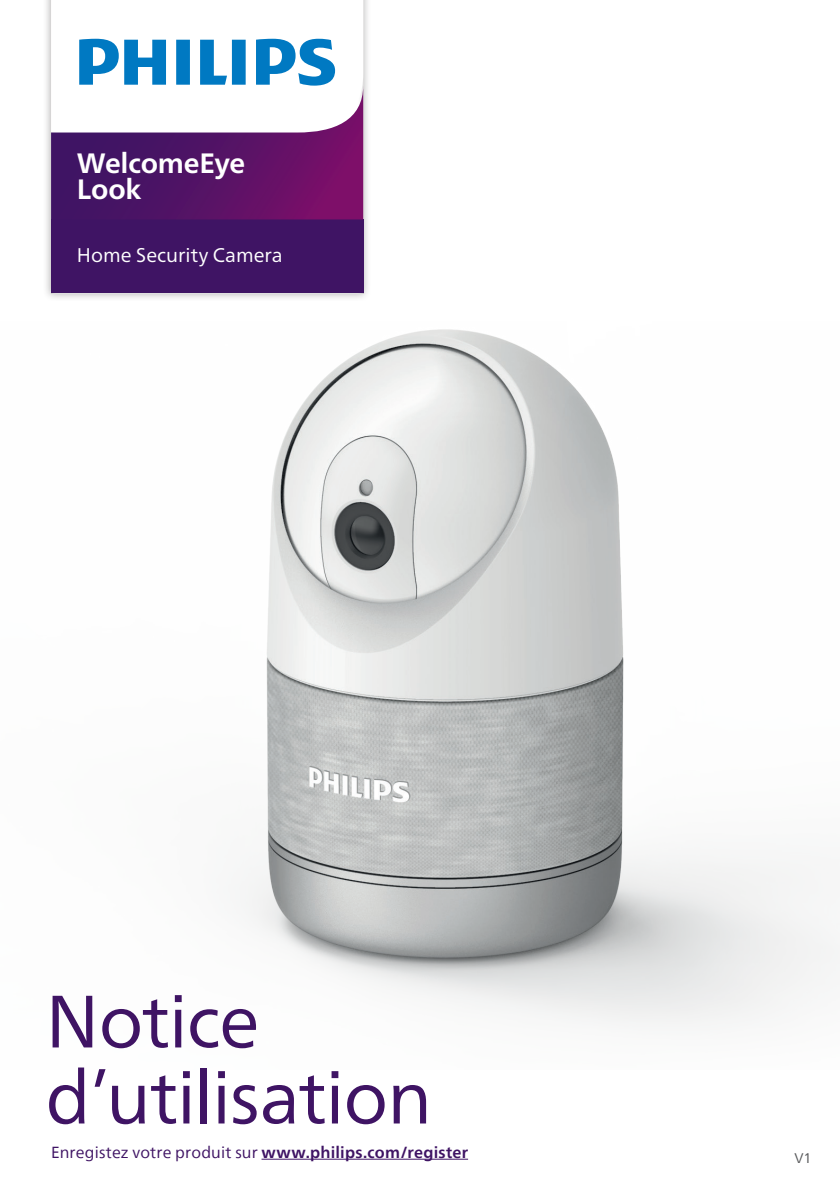
<style>
.page{position:relative;width:840px;height:1191px;background:#fff}
.page>*{position:absolute;margin:0;border:0;box-sizing:border-box;transform-origin:0 0}
.t1{font:74px/76px "Frutiger Neue LT";letter-spacing:-.015em;color:#3f1464}
.t2{font:700 28px/26px "Frutiger Neue LT";letter-spacing:-.01em;color:#fff}
.t3{font:19.8px "Frutiger Neue LT";color:#fff}
.t4{font:16px "Neue Frutiger World";letter-spacing:.01em;color:#3f1464}
.t5{font:14px "Frutiger Neue LT";color:#57585a}
.s1{font-weight:700}
</style>
<div class="page">
<img style="left:244px;top:329px;width:595px;height:697px">
<div style="left:43px;top:0;width:328px;height:301px;background:#231f20;opacity:.35"></div>
<svg style="left:51px;top:0;width:312px;height:85px"></svg>
<div style="left:51px;top:219px;width:312px;height:74px;background:#3f1464"></div>
<svg style="left:79px;top:39px;width:256px;height:46px"></svg>
<svg style="left:51px;top:85px;width:312px;height:134px"></svg>
<hr style="left:261px;top:1158px;width:207px;height:1px;background:#3f1464">
<h2 class="t2" style="left:77px;top:150px;width:170px">WelcomeEye<br>Look</h2>
<p class="t3" style="left:77px;top:242px;width:207px">Home Security Camera</p>
<h1 class="t1" style="left:45px;top:983px;width:388px">Notice d’utilisation</h1>
<p class="t4" style="left:51px;top:1139px;width:418px">Enregistez votre produit sur <span class="s1">www.philips.com/register</span></p>
<p class="t5" style="left:794px;top:1149px;width:19px">V1</p>
</div>
